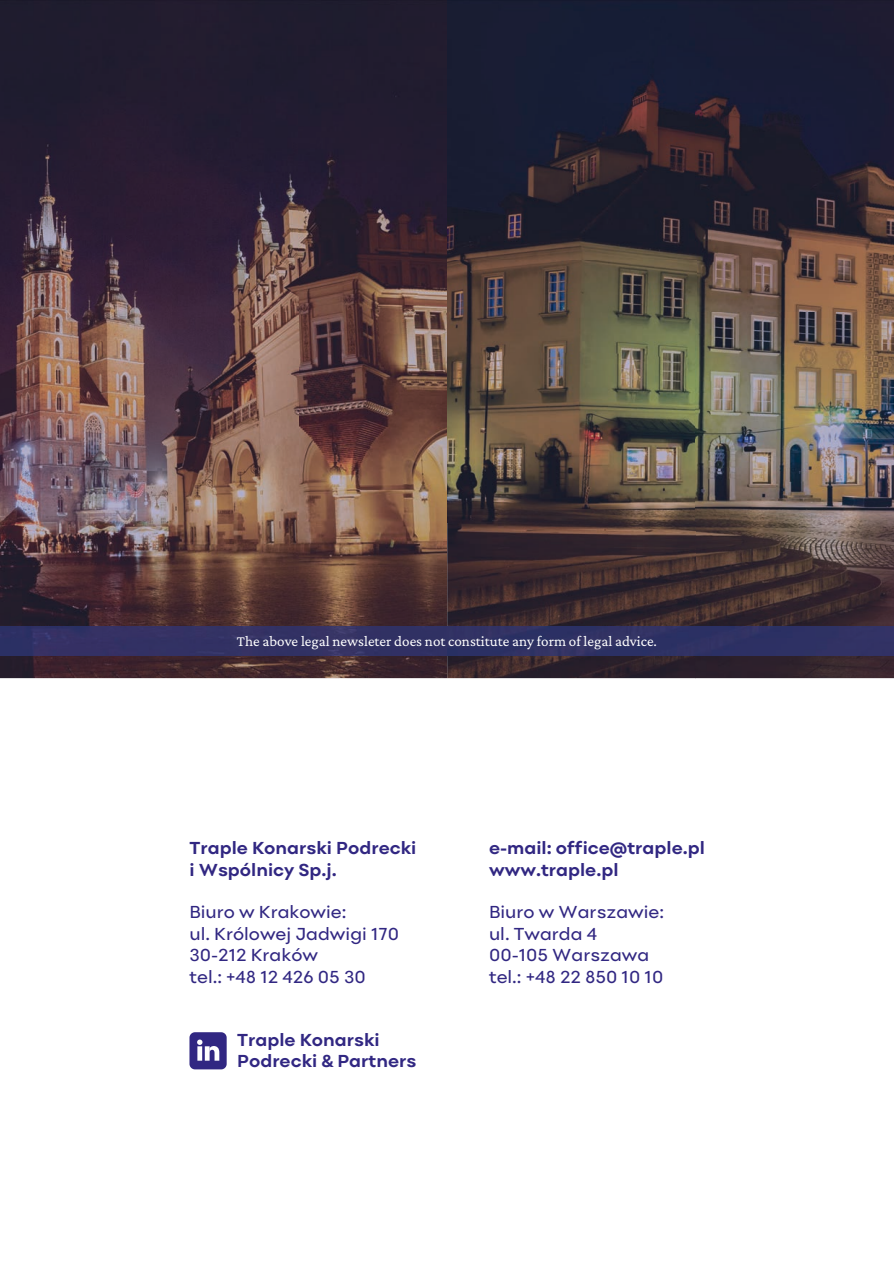
<style>
.page{position:relative;width:894px;height:1264px;background:#fff}
.page>*{position:absolute;margin:0;border:0;box-sizing:border-box;transform-origin:0 0}
.t1{font:18px/21.5px "Point";color:#312782}
.t2{font:700 18px/21.5px "Point";color:#312782}
.t3{font:15px "Crimson Pro";color:#fff}
</style>
<div class="page">
<img style="left:0;top:0;width:893px;height:678px">
<svg style="left:189px;top:1032px;width:37px;height:37px"></svg>
<div style="left:0;top:626px;width:893px;height:30px;background:#313164"></div>
<p class="t3" style="left:237px;top:632px;width:421px">The above legal newsleter does not constitute any form of legal advice.</p>
<p class="t2" style="left:189px;top:836px;width:228px">Traple Konarski Podrecki i Wspólnicy Sp.j.</p>
<p class="t1" style="left:189px;top:900px;width:211px">Biuro w Krakowie:<br>ul. Królowej Jadwigi 170<br>30-212 Kraków<br>tel.: +48 12 426 05 30</p>
<p class="t2" style="left:237px;top:1028px;width:181px">Traple Konarski<br>Podrecki &amp; Partners</p>
<p class="t2" style="left:489px;top:836px;width:217px">e-mail: office@traple.pl www.traple.pl</p>
<p class="t1" style="left:489px;top:900px;width:176px">Biuro w Warszawie: ul. Twarda 4<br>00-105 Warszawa tel.: +48 22 850 10 10</p>
</div>
